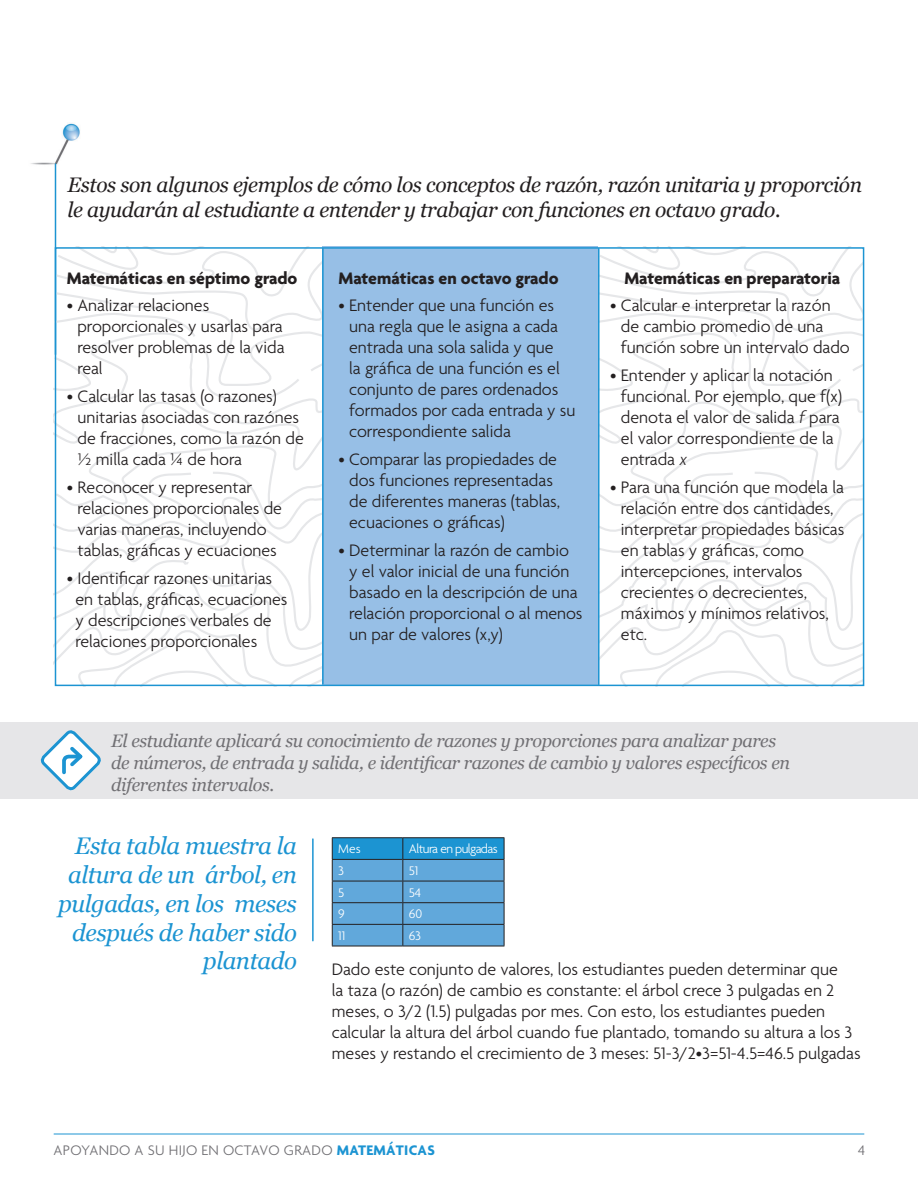
<style>
.page{position:relative;width:918px;height:1188px;background:#fff}
.page>*{position:absolute;margin:0;border:0;box-sizing:border-box;transform-origin:0 0}
.Call_Out{font:italic 24px/28.8px "Georgia";letter-spacing:-.02em;color:#1c94d2;text-align:right}
.Call_Out-2{font:italic 21px/25.2px "Georgia";letter-spacing:-.02em;color:#231f20}
.Bullet_Copy{font:300 18px/21px "Agenda";color:#231f20}
.Call_Out-3{font:italic 18px/21.6px "Georgia";letter-spacing:-.02em;color:#717074}
.Bullet_Copy-2{font:700 18px "Agenda";color:#231f20}
.t1{font:300 15px "Agenda";letter-spacing:.02em;color:#717074}
.Bullet_Copy-3{font:300 13.5px "Agenda";letter-spacing:-.04em;color:#fff}
.s1{font-style:italic}
.s2{font-weight:700;color:#1c94d2}
</style>
<div class="page">
<img style="left:31px;top:123px;width:49px;height:43px">
<hr style="left:55px;top:164px;width:1px;height:190px;background:#1c94d2">
<svg style="left:53px;top:247px;width:269px;height:439px"></svg>
<svg style="left:600px;top:250px;width:261px;height:433px"></svg>
<hr style="left:54px;top:1134px;width:810px;height:1px;background:#1c94d2">
<div style="left:322px;top:247px;width:276px;height:438px;background:#97bfe6"></div>
<hr style="left:598px;top:249px;width:2px;height:436px;background:#1c94d2">
<hr style="left:322px;top:249px;width:2px;height:435px;background:#1c94d2">
<div style="left:55px;top:247px;width:809px;height:439px;border:2px solid #1c94d2"></div>
<hr style="left:312px;top:839px;width:2px;height:102px;background:#1c94d2">
<div style="left:0;top:722px;width:918px;height:76px;background:#e6e6e8"></div>
<svg style="left:40px;top:730px;width:61px;height:61px"></svg>
<hr style="left:332px;top:837px;width:71px;height:1px;background:#231f20">
<hr style="left:403px;top:837px;width:101px;height:1px;background:#231f20">
<svg style="left:332px;top:838px;width:173px;height:108px;background:#509cce"></svg>
<hr style="left:332px;top:946px;width:71px;height:1px;background:#231f20">
<hr style="left:403px;top:946px;width:101px;height:1px;background:#231f20">
<p class="Call_Out-2" style="left:68px;top:172px;width:796px">Estos son algunos ejemplos de cómo los conceptos de razón, razón unitaria y proporción le ayudarán al estudiante a entender y trabajar con funciones en octavo grado.</p>
<p class="Bullet_Copy-2" style="left:67px;top:268px;width:232px">Matemáticas en séptimo grado</p>
<p class="Bullet_Copy" style="left:77px;top:296px;width:209px;text-indent:-11px">• Analizar relaciones proporcionales y usarlas para resolver problemas de la vida real</p>
<p class="Bullet_Copy" style="left:77px;top:387px;width:228px;text-indent:-11px">• Calcular las tasas (o razones) unitarias asociadas con razónes de fracciones, como la razón de ½ milla cada ¼ de hora</p>
<p class="Bullet_Copy" style="left:77px;top:478px;width:206px;text-indent:-11px">• Reconocer y representar relaciones proporcionales de varias maneras, incluyendo tablas, gráficas y ecuaciones</p>
<p class="Bullet_Copy" style="left:75px;top:569px;width:214px;text-indent:-9px">• Identificar razones unitarias en tablas, gráficas, ecuaciones y descripciones verbales de relaciones proporcionales</p>
<p class="Bullet_Copy-2" style="left:339px;top:268px;width:222px">Matemáticas en octavo grado</p>
<p class="Bullet_Copy" style="left:349px;top:296px;width:228px;text-indent:-11px">• Entender que una función es una regla que le asigna a cada entrada una sola salida y que<br>la gráfica de una función es el conjunto de pares ordenados formados por cada entrada y su correspondiente salida</p>
<p class="Bullet_Copy" style="left:349px;top:450px;width:212px;text-indent:-11px">• Comparar las propiedades de dos funciones representadas de diferentes maneras (tablas, ecuaciones o gráficas)</p>
<p class="Bullet_Copy" style="left:349px;top:541px;width:235px;text-indent:-11px">• Determinar la razón de cambio<br>y el valor inicial de una función basado en la descripción de una relación proporcional o al menos un par de valores (x,y)</p>
<p class="Bullet_Copy-2" style="left:624px;top:268px;width:217px">Matemáticas en preparatoria</p>
<p class="Bullet_Copy" style="left:621px;top:296px;width:230px;text-indent:-11px">• Calcular e interpretar la razón de cambio promedio de una función sobre un intervalo dado</p>
<p class="Bullet_Copy" style="left:621px;top:366px;width:223px;text-indent:-11px">• Entender y aplicar la notación funcional. Por ejemplo, que f(x) denota el valor de salida <span class="s1">f</span> para el valor correspondiente de la entrada <span class="s1">x</span></p>
<p class="Bullet_Copy" style="left:621px;top:478px;width:225px;text-indent:-11px">• Para una función que modela la relación entre dos cantidades, interpretar propiedades básicas en tablas y gráficas, como intercepciones, intervalos crecientes o decrecientes, máximos y mínimos relativos, etc.</p>
<p class="Call_Out-3" style="left:111px;top:731px;width:680px">El estudiante aplicará su conocimiento de razones y proporciones para analizar pares de números, de entrada y salida, e identificar razones de cambio y valores específicos en diferentes intervalos.</p>
<p class="Call_Out" style="left:58px;top:832px;width:240px">Esta tabla muestra la altura de un árbol, en pulgadas, en los meses después de haber sido plantado</p>
<p class="Bullet_Copy-3" style="left:338px;top:842px;width:24px">Mes</p>
<p class="Bullet_Copy-3" style="left:409px;top:842px;width:91px">Altura en pulgadas</p>
<p class="Bullet_Copy-3" style="left:338px;top:863px;width:7px">3</p>
<p class="Bullet_Copy-3" style="left:409px;top:863px;width:11px">51</p>
<p class="Bullet_Copy-3" style="left:338px;top:885px;width:8px">5</p>
<p class="Bullet_Copy-3" style="left:409px;top:885px;width:14px">54</p>
<p class="Bullet_Copy-3" style="left:338px;top:907px;width:8px">9</p>
<p class="Bullet_Copy-3" style="left:409px;top:907px;width:15px">60</p>
<p class="Bullet_Copy-3" style="left:338px;top:928px;width:8px">11</p>
<p class="Bullet_Copy-3" style="left:409px;top:928px;width:14px">63</p>
<p class="Bullet_Copy" style="left:332px;top:960px;width:530px">Dado este conjunto de valores, los estudiantes pueden determinar que<br>la taza (o razón) de cambio es constante: el árbol crece 3 pulgadas en 2 meses, o 3/2 (1.5) pulgadas por mes. Con esto, los estudiantes pueden calcular la altura del árbol cuando fue plantado, tomando su altura a los 3 meses y restando el crecimiento de 3 meses: 51-3/2•3=51-4.5=46.5 pulgadas</p>
<p class="t1" style="left:54px;top:1142px;width:383px">APOYANDO A SU HIJO EN OCTAVO GRADO <span class="s2">MATEMÁTICAS</span></p>
<p class="t1" style="left:858px;top:1142px;width:9px">4</p>
</div>
